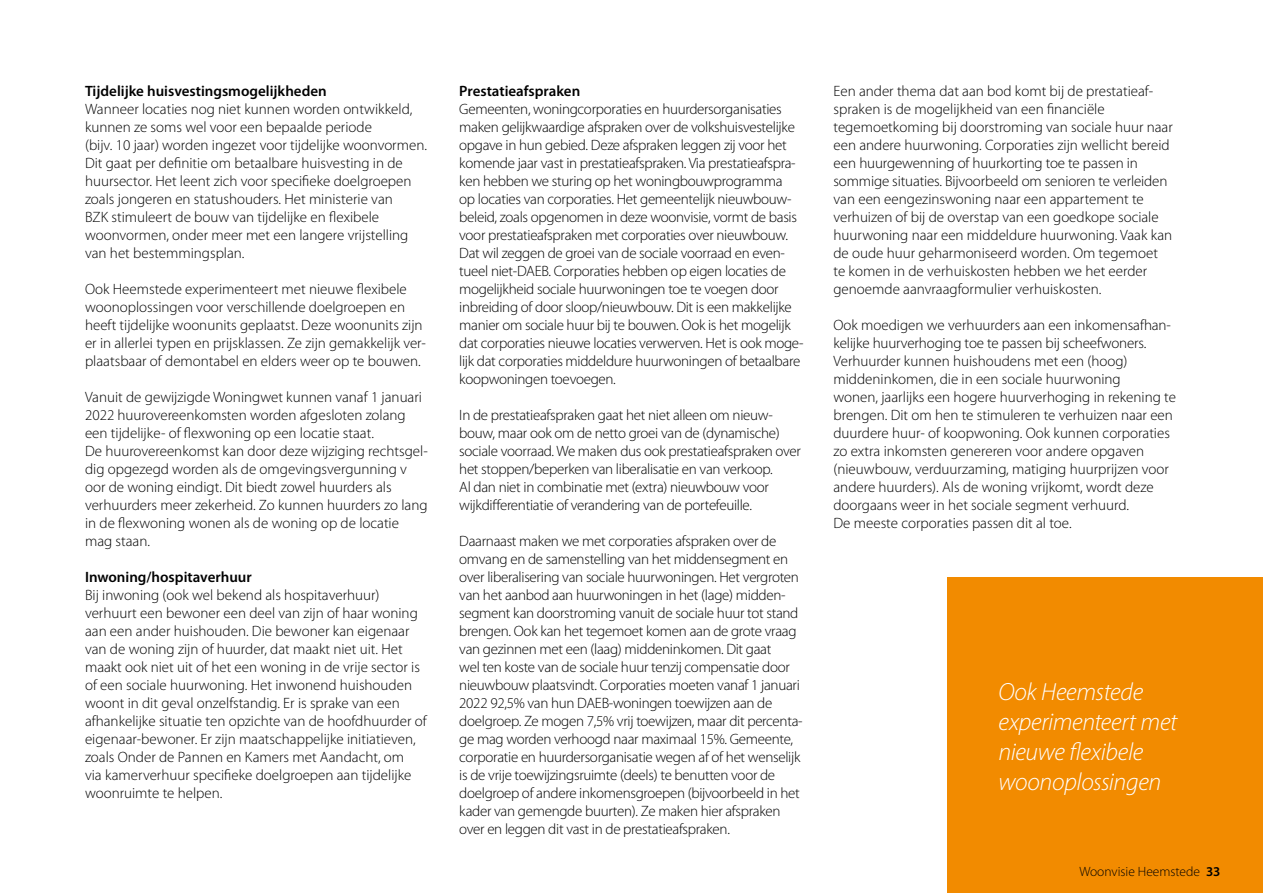
<style>
.page{position:relative;width:1263px;height:893px;background:#fff}
.page>*{position:absolute;margin:0;border:0;box-sizing:border-box;transform-origin:0 0}
.t1{font:italic 24.9px/29.8px "Myriad Variable Concept";letter-spacing:-.015em;color:#fff}
.t2{font:300 15px/18px "Myriad Pro";letter-spacing:-.005em;color:#000}
.t3{font:600 15px "Myriad Pro";color:#000}
.t4{font:300 13.5px "Myriad Pro";color:#000}
.s1{font-weight:600}
</style>
<div class="page">
<div style="left:948px;top:578px;width:315px;height:315px;background:#f28b00"></div>
<p class="t3" style="left:85px;top:83px;width:243px">Tijdelijke huisvestingsmogelijkheden</p>
<p class="t2" style="left:85px;top:101px;width:343px">Wanneer locaties nog niet kunnen worden ontwikkeld, kunnen ze soms wel voor een bepaalde periode<br>(bijv. 10 jaar) worden ingezet voor tijdelijke woonvormen.<br>Dit gaat per definitie om betaalbare huisvesting in de huursector. Het leent zich voor specifieke doelgroepen zoals jongeren en statushouders. Het ministerie van<br>BZK stimuleert de bouw van tijdelijke en flexibele woonvormen, onder meer met een langere vrijstelling van het bestemmingsplan.</p>
<p class="t2" style="left:85px;top:281px;width:343px">Ook Heemstede experimenteert met nieuwe flexibele woonoplossingen voor verschillende doelgroepen en heeft tijdelijke woonunits geplaatst. Deze woonunits zijn er in allerlei typen en prijsklassen. Ze zijn gemakkelijk ver&shy;plaatsbaar of demontabel en elders weer op te bouwen.</p>
<p class="t2" style="left:85px;top:389px;width:344px">Vanuit de gewijzigde Woningwet kunnen vanaf 1 januari 2022 huurovereenkomsten worden afgesloten zolang een tijdelijke- of flexwoning op een locatie staat.<br>De huurovereenkomst kan door deze wijziging rechtsgel&shy;dig opgezegd worden als de omgevingsvergunning v oor de woning eindigt. Dit biedt zowel huurders als verhuurders meer zekerheid. Zo kunnen huurders zo lang in de flexwoning wonen als de woning op de locatie mag staan.</p>
<p class="t3" style="left:85px;top:569px;width:168px">Inwoning/hospitaverhuur</p>
<p class="t2" style="left:85px;top:587px;width:343px">Bij inwoning (ook wel bekend als hospitaverhuur) verhuurt een bewoner een deel van zijn of haar woning aan een ander huishouden. Die bewoner kan eigenaar van de woning zijn of huurder, dat maakt niet uit. Het maakt ook niet uit of het een woning in de vrije sector is of een sociale huurwoning. Het inwonend huishouden woont in dit geval onzelfstandig. Er is sprake van een afhankelijke situatie ten opzichte van de hoofdhuurder of eigenaar-bewoner. Er zijn maatschappelijke initiatieven, zoals Onder de Pannen en Kamers met Aandacht, om<br>via kamerverhuur specifieke doelgroepen aan tijdelijke woonruimte te helpen.</p>
<p class="t3" style="left:459px;top:83px;width:123px">Prestatieafspraken</p>
<p class="t2" style="left:459px;top:101px;width:346px">Gemeenten, woningcorporaties en huurdersorganisaties maken gelijkwaardige afspraken over de volkshuisvestelijke opgave in hun gebied. Deze afspraken leggen zij voor het komende jaar vast in prestatieafspraken. Via prestatieafspra&shy;ken hebben we sturing op het woningbouwprogramma<br>op locaties van corporaties. Het gemeentelijk nieuwbouw&shy;beleid, zoals opgenomen in deze woonvisie, vormt de basis voor prestatieafspraken met corporaties over nieuwbouw.<br>Dat wil zeggen de groei van de sociale voorraad en even&shy;tueel niet-DAEB. Corporaties hebben op eigen locaties de mogelijkheid sociale huurwoningen toe te voegen door inbreiding of door sloop/nieuwbouw. Dit is een makkelijke manier om sociale huur bij te bouwen. Ook is het mogelijk dat corporaties nieuwe locaties verwerven. Het is ook moge&shy;lijk dat corporaties middeldure huurwoningen of betaalbare koopwoningen toevoegen.</p>
<p class="t2" style="left:459px;top:407px;width:343px">In de prestatieafspraken gaat het niet alleen om nieuw&shy;bouw, maar ook om de netto groei van de (dynamische) sociale voorraad. We maken dus ook prestatieafspraken over het stoppen/beperken van liberalisatie en van verkoop.<br>Al dan niet in combinatie met (extra) nieuwbouw voor wijkdifferentiatie of verandering van de portefeuille.</p>
<p class="t2" style="left:459px;top:533px;width:345px">Daarnaast maken we met corporaties afspraken over de omvang en de samenstelling van het middensegment en over liberalisering van sociale huurwoningen. Het vergroten van het aanbod aan huurwoningen in het (lage) midden&shy;segment kan doorstroming vanuit de sociale huur tot stand brengen. Ook kan het tegemoet komen aan de grote vraag van gezinnen met een (laag) middeninkomen. Dit gaat<br>wel ten koste van de sociale huur tenzij compensatie door nieuwbouw plaatsvindt. Corporaties moeten vanaf 1 januari 2022 92,5% van hun DAEB-woningen toewijzen aan de doelgroep. Ze mogen 7,5% vrij toewijzen, maar dit percenta&shy;ge mag worden verhoogd naar maximaal 15%. Gemeente, corporatie en huurdersorganisatie wegen af of het wenselijk is de vrije toewijzingsruimte (deels) te benutten voor de doelgroep of andere inkomensgroepen (bijvoorbeeld in het kader van gemengde buurten). Ze maken hier afspraken over en leggen dit vast in de prestatieafspraken.</p>
<p class="t2" style="left:833px;top:83px;width:341px">Een ander thema dat aan bod komt bij de prestatieaf&shy;spraken is de mogelijkheid van een financiële tegemoetkoming bij doorstroming van sociale huur naar een andere huurwoning. Corporaties zijn wellicht bereid een huurgewenning of huurkorting toe te passen in sommige situaties. Bijvoorbeeld om senioren te verleiden van een eengezinswoning naar een appartement te verhuizen of bij de overstap van een goedkope sociale huurwoning naar een middeldure huurwoning. Vaak kan de oude huur geharmoniseerd worden. Om tegemoet te komen in de verhuiskosten hebben we het eerder genoemde aanvraagformulier verhuiskosten.</p>
<p class="t2" style="left:833px;top:317px;width:344px">Ook moedigen we verhuurders aan een inkomensafhan&shy;kelijke huurverhoging toe te passen bij scheefwoners.<br>Verhuurder kunnen huishoudens met een (hoog) middeninkomen, die in een sociale huurwoning<br>wonen, jaarlijks een hogere huurverhoging in rekening te brengen. Dit om hen te stimuleren te verhuizen naar een duurdere huur- of koopwoning. Ook kunnen corporaties zo extra inkomsten genereren voor andere opgaven (nieuwbouw, verduurzaming, matiging huurprijzen voor andere huurders). Als de woning vrijkomt, wordt deze doorgaans weer in het sociale segment verhuurd.<br>De meeste corporaties passen dit al toe.</p>
<h1 class="t1" style="left:998px;top:677px;width:181px">Ook Heemstede experimenteert met nieuwe flexibele woonoplossingen</h1>
<p class="t4" style="left:1079px;top:864px;width:143px">Woonvisie Heemstede <span class="s1">33</span></p>
</div>
